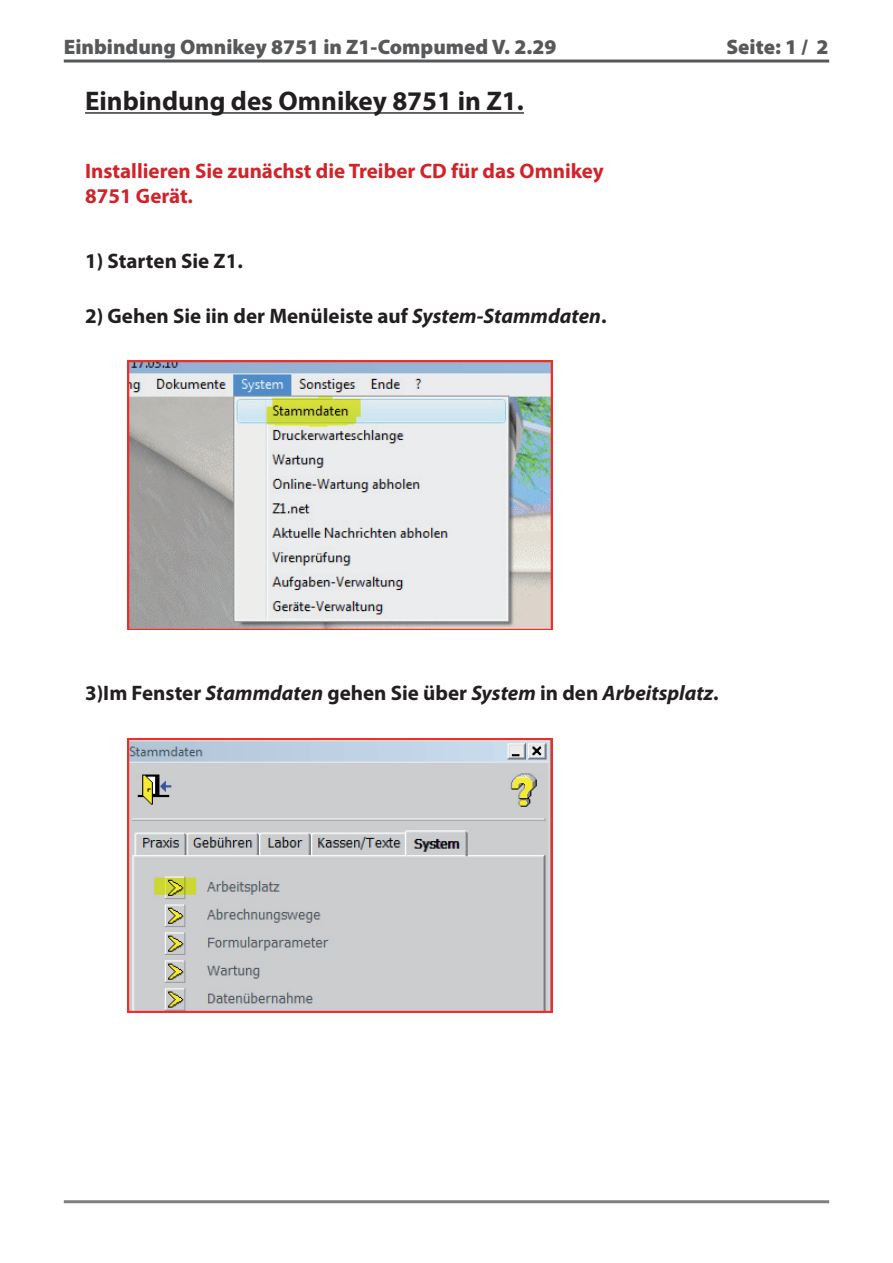
<style>
.page{position:relative;width:893px;height:1263px;background:#fff}
.page>*{position:absolute;margin:0;border:0;box-sizing:border-box;transform-origin:0 0}
.t1{font:700 27px "Myriad Pro";color:#231f20}
.t2{font:700 21px "Myriad Pro";color:#231f20}
.t3{font:700 21px/25.2px "Myriad Pro";color:#d1232a}
.t4{font:900 21px "Myriad Pro";color:#57585a}
.s1{font-style:italic}
</style>
<div class="page">
<hr style="left:64px;top:1200px;width:765px;height:3px;background:#7d7f82">
<hr style="left:64px;top:60px;width:765px;height:3px;background:#57585a">
<hr style="left:85px;top:112px;width:439px;height:2px;background:#231f20">
<img style="left:128px;top:360px;width:425px;height:269px">
<img style="left:128px;top:738px;width:425px;height:275px">
<p class="t4" style="left:64px;top:35px;width:494px">Einbindung Omnikey 8751 in Z1-Compumed V. 2.29</p>
<p class="t4" style="left:726px;top:35px;width:104px">Seite: 1 / 2</p>
<p class="t1" style="left:85px;top:84px;width:440px">Einbindung des Omnikey 8751 in Z1.</p>
<p class="t3" style="left:85px;top:157px;width:520px">Installieren Sie zunächst die Treiber CD für das Omnikey<br>8751 Gerät.</p>
<p class="t2" style="left:85px;top:247px;width:159px">1) Starten Sie Z1.</p>
<p class="t2" style="left:85px;top:303px;width:523px">2) Gehen Sie iin der Menüleiste auf <span class="s1">System-Stammdaten</span>.</p>
<p class="t2" style="left:85px;top:679px;width:635px">3)Im Fenster <span class="s1">Stammdaten</span> gehen Sie über <span class="s1">System</span> in den <span class="s1">Arbeitsplatz</span>.</p>
</div>
